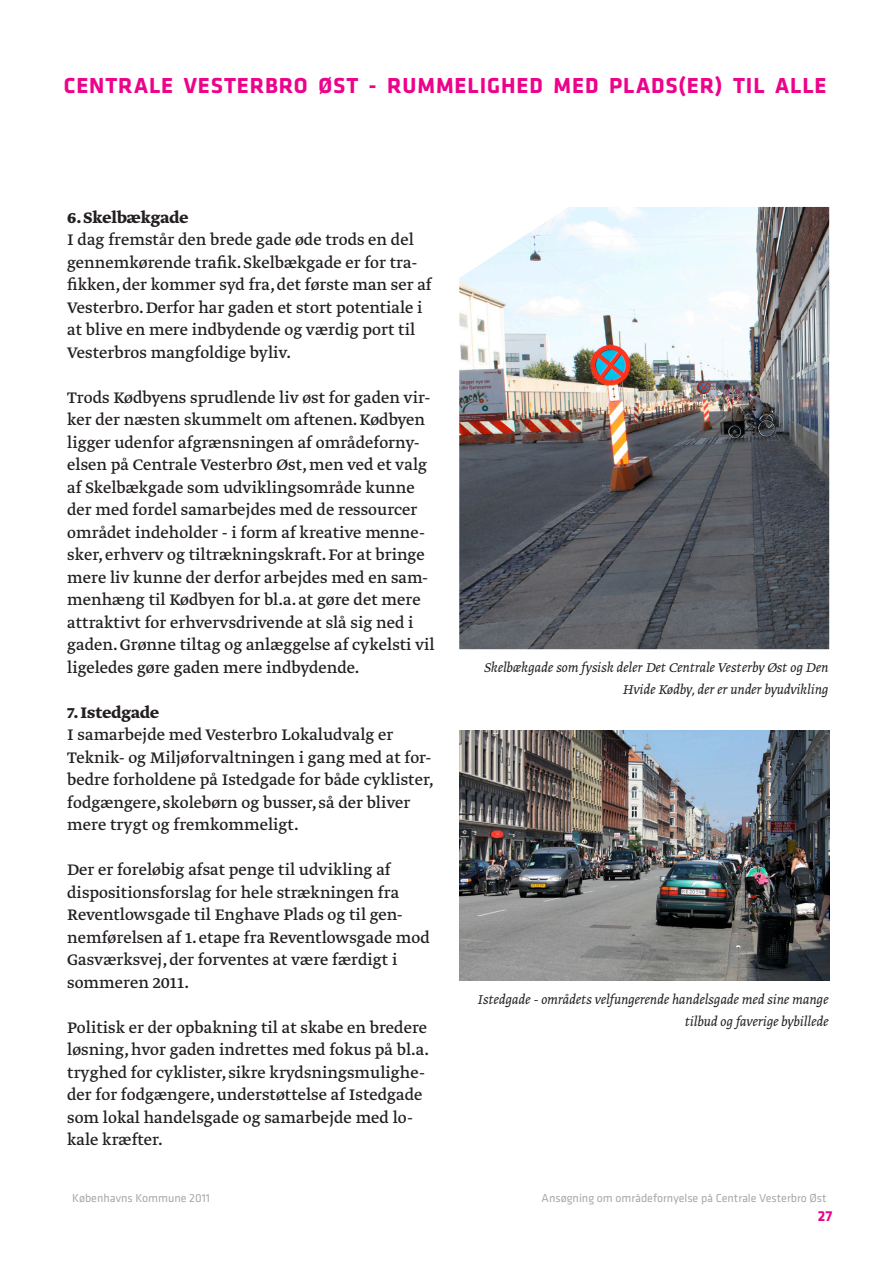
<style>
.page{position:relative;width:893px;height:1263px;background:#fff}
.page>*{position:absolute;margin:0;border:0;box-sizing:border-box;transform-origin:0 0}
.t1{font:700 22.5px "Klavika";letter-spacing:.04em;color:#ed028c}
.t2{font:18px/22.5px "Greta Text";color:#231f20}
.t3{font:700 18px "Greta Text";color:#231f20}
.t4{font:italic 300 15px/22.5px "Greta Text";color:#231f20;text-align:right}
.t5{font:700 15px "Klavika";color:#ed028c}
.t6{font:12px "Klavika";color:#a8a9ad}
</style>
<div class="page">
<img style="left:459px;top:730px;width:370px;height:250px">
<img style="left:459px;top:207px;width:370px;height:442px">
<p class="t1" style="left:64px;top:74px;width:764px">CENTRALE VESTERBRO ØST - RUMMELIGHED MED PLADS(ER) TIL ALLE</p>
<p class="t3" style="left:67px;top:210px;width:123px">6. Skelbækgade</p>
<p class="t2" style="left:67px;top:230px;width:366px">I dag fremstår den brede gade øde trods en del gennemkørende trafik. Skelbækgade er for tra&shy;fikken, der kommer syd fra, det første man ser af Vesterbro. Derfor har gaden et stort potentiale i at blive en mere indbydende og værdig port til Vesterbros mangfoldige byliv.</p>
<p class="t2" style="left:67px;top:387px;width:369px">Trods Kødbyens sprudlende liv øst for gaden vir&shy;ker der næsten skummelt om aftenen. Kødbyen ligger udenfor afgrænsningen af områdeforny&shy;elsen på Centrale Vesterbro Øst, men ved et valg af Skelbækgade som udviklingsområde kunne der med fordel samarbejdes med de ressourcer området indeholder - i form af kreative menne&shy;sker, erhverv og tiltrækningskraft. For at bringe mere liv kunne der derfor arbejdes med en sam&shy;menhæng til Kødbyen for bl.a. at gøre det mere attraktivt for erhvervsdrivende at slå sig ned i gaden. Grønne tiltag og anlæggelse af cykelsti vil ligeledes gøre gaden mere indbydende.</p>
<p class="t3" style="left:67px;top:705px;width:93px">7. Istedgade</p>
<p class="t2" style="left:67px;top:725px;width:368px">I samarbejde med Vesterbro Lokaludvalg er Teknik- og Miljøforvaltningen i gang med at for&shy;bedre forholdene på Istedgade for både cyklister, fodgængere, skolebørn og busser, så der bliver mere trygt og fremkommeligt.</p>
<p class="t2" style="left:67px;top:860px;width:364px">Der er foreløbig afsat penge til udvikling af dispositionsforslag for hele strækningen fra Reventlowsgade til Enghave Plads og til gen&shy;nemførelsen af 1. etape fra Reventlowsgade mod Gasværksvej, der forventes at være færdigt i sommeren 2011.</p>
<p class="t2" style="left:67px;top:1017px;width:363px">Politisk er der opbakning til at skabe en bredere løsning, hvor gaden indrettes med fokus på bl.a. tryghed for cyklister, sikre krydsningsmulighe&shy;der for fodgængere, understøttelse af Istedgade som lokal handelsgade og samarbejde med lo&shy;kale kræfter.</p>
<p class="t4" style="left:484px;top:657px;width:346px">Skelbækgade som fysisk deler Det Centrale Vesterby Øst og Den<br>Hvide Kødby, der er under byudvikling</p>
<p class="t4" style="left:477px;top:988px;width:353px">Istedgade - områdets velfungerende handelsgade med sine mange tilbud og faverige bybillede</p>
<p class="t6" style="left:72px;top:1193px;width:139px">Københavns Kommune 2011</p>
<p class="t6" style="left:542px;top:1193px;width:286px">Ansøgning om områdefornyelse på Centrale Vesterbro Øst</p>
<p class="t5" style="left:818px;top:1207px;width:16px">27</p>
</div>
